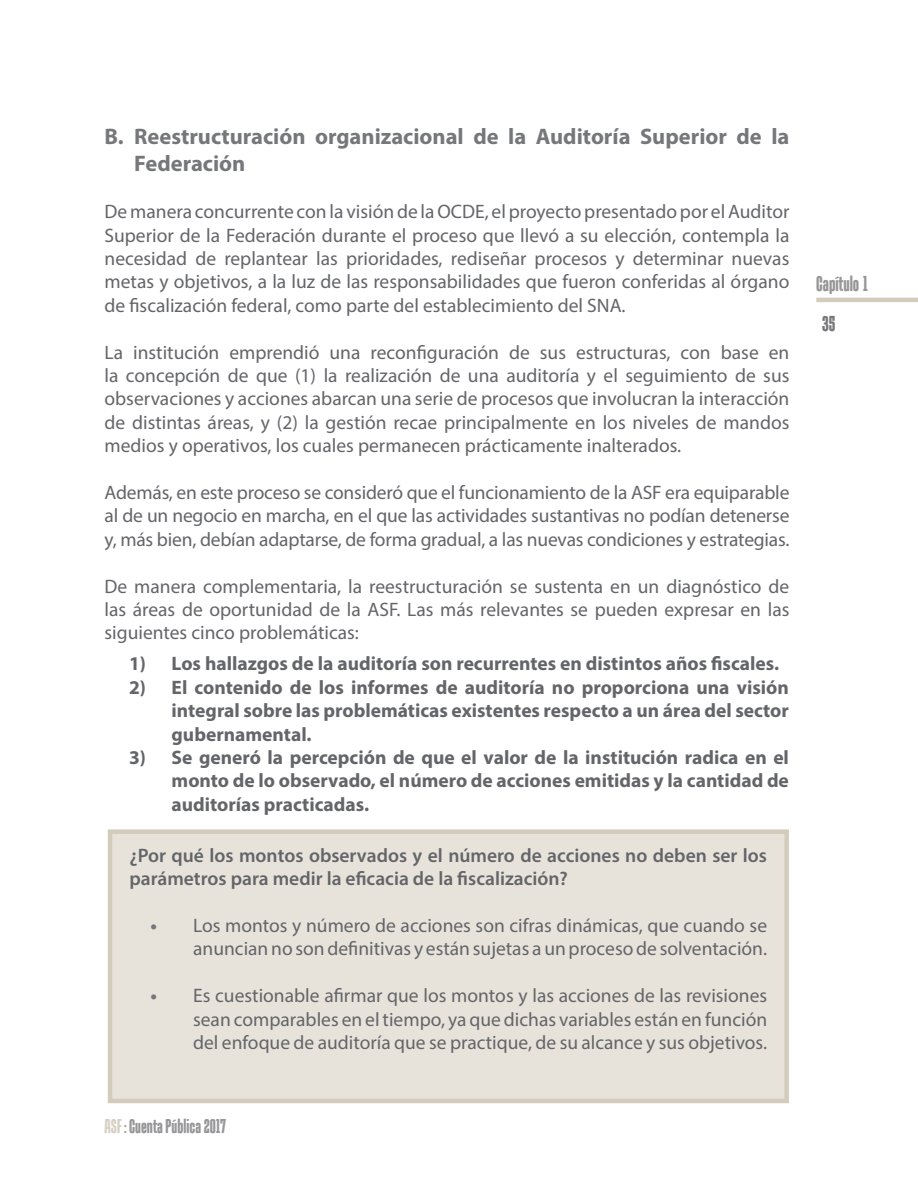
<style>
.page{position:relative;width:918px;height:1188px;background:#fff}
.page>*{position:absolute;margin:0;border:0;box-sizing:border-box;transform-origin:0 0}
.t1{font:700 22.5px/27px "Myriad Pro";color:#76777a}
.t2{font:700 21px "Tandelle";color:#969698}
.t3{font:700 21px "Tandelle";color:#76777a}
.t4{font:19.5px/23.4px "Myriad Pro";color:#646569;text-align:justify}
.t5{font:700 19.5px/23.4px "Myriad Pro";color:#646569;text-align:justify}
.t6{font:600 19.5px/23.4px "Myriad Pro";color:#646569}
.t7{font:700 19.5px "Tandelle";color:#969698}
.s1{font-weight:700;color:#76777a}
.s2{color:#d6d0c2}
</style>
<div class="page">
<hr style="left:816px;top:298px;width:102px;height:4px;background:#d3ccbd">
<div style="left:108px;top:829px;width:681px;height:274px;background:#e7e3db;border:4px solid #d3ccbd"></div>
<p class="t1" style="left:134px;top:123px;width:657px;text-indent:-30px">B. Reestructuración organizacional de la Auditoría Superior de la<br>Federación</p>
<p class="t4" style="left:105px;top:200px;width:687px">De manera concurrente con la visión de la OCDE, el proyecto presentado por el Auditor Superior de la Federación durante el proceso que llevó a su elección, contempla la necesidad de replantear las prioridades, rediseñar procesos y determinar nuevas metas y objetivos, a la luz de las responsabilidades que fueron conferidas al órgano de fiscalización federal, como parte del establecimiento del SNA.</p>
<p class="t4" style="left:105px;top:340px;width:686px">La institución emprendió una reconfiguración de sus estructuras, con base en la concepción de que (1) la realización de una auditoría y el seguimiento de sus observaciones y acciones abarcan una serie de procesos que involucran la interacción de distintas áreas, y (2) la gestión recae principalmente en los niveles de mandos medios y operativos, los cuales permanecen prácticamente inalterados.</p>
<p class="t4" style="left:105px;top:480px;width:686px">Además, en este proceso se consideró que el funcionamiento de la ASF era equiparable al de un negocio en marcha, en el que las actividades sustantivas no podían detenerse y, más bien, debían adaptarse, de forma gradual, a las nuevas condiciones y estrategias.</p>
<p class="t4" style="left:105px;top:574px;width:686px">De manera complementaria, la reestructuración se sustenta en un diagnóstico de las áreas de oportunidad de la ASF. Las más relevantes se pueden expresar en las siguientes cinco problemáticas:</p>
<p class="t5" style="left:129px;top:652px;width:652px">1) Los hallazgos de la auditoría son recurrentes en distintos años fiscales.</p>
<p class="t5" style="left:172px;top:675px;width:619px;text-indent:-43px">2) El contenido de los informes de auditoría no proporciona una visión integral sobre las problemáticas existentes respecto a un área del sector gubernamental.</p>
<p class="t5" style="left:172px;top:745px;width:619px;text-indent:-43px">3) Se generó la percepción de que el valor de la institución radica en el monto de lo observado, el número de acciones emitidas y la cantidad de auditorías practicadas.</p>
<p class="t6" style="left:129px;top:843px;width:639px">¿Por qué los montos observados y el número de acciones no deben ser los parámetros para medir la eficacia de la fiscalización?</p>
<p class="t4" style="left:151px;top:913px;width:618px;text-align:right"><span class="s1">•</span> Los montos y número de acciones son cifras dinámicas, que cuando se anuncian no son definitivas y están sujetas a un proceso de solventación.</p>
<p class="t4" style="left:193px;top:984px;width:576px;text-indent:-43px"><span class="s1">•</span> Es cuestionable afirmar que los montos y las acciones de las revisiones sean comparables en el tiempo, ya que dichas variables están en función del enfoque de auditoría que se practique, de su alcance y sus objetivos.</p>
<p class="t7" style="left:105px;top:1115px;width:123px"><span class="s2">ASF</span> : Cuenta Pública 2017</p>
<p class="t2" style="left:816px;top:271px;width:54px">Capítulo 1</p>
<p class="t3" style="left:822px;top:312px;width:15px">35</p>
</div>
